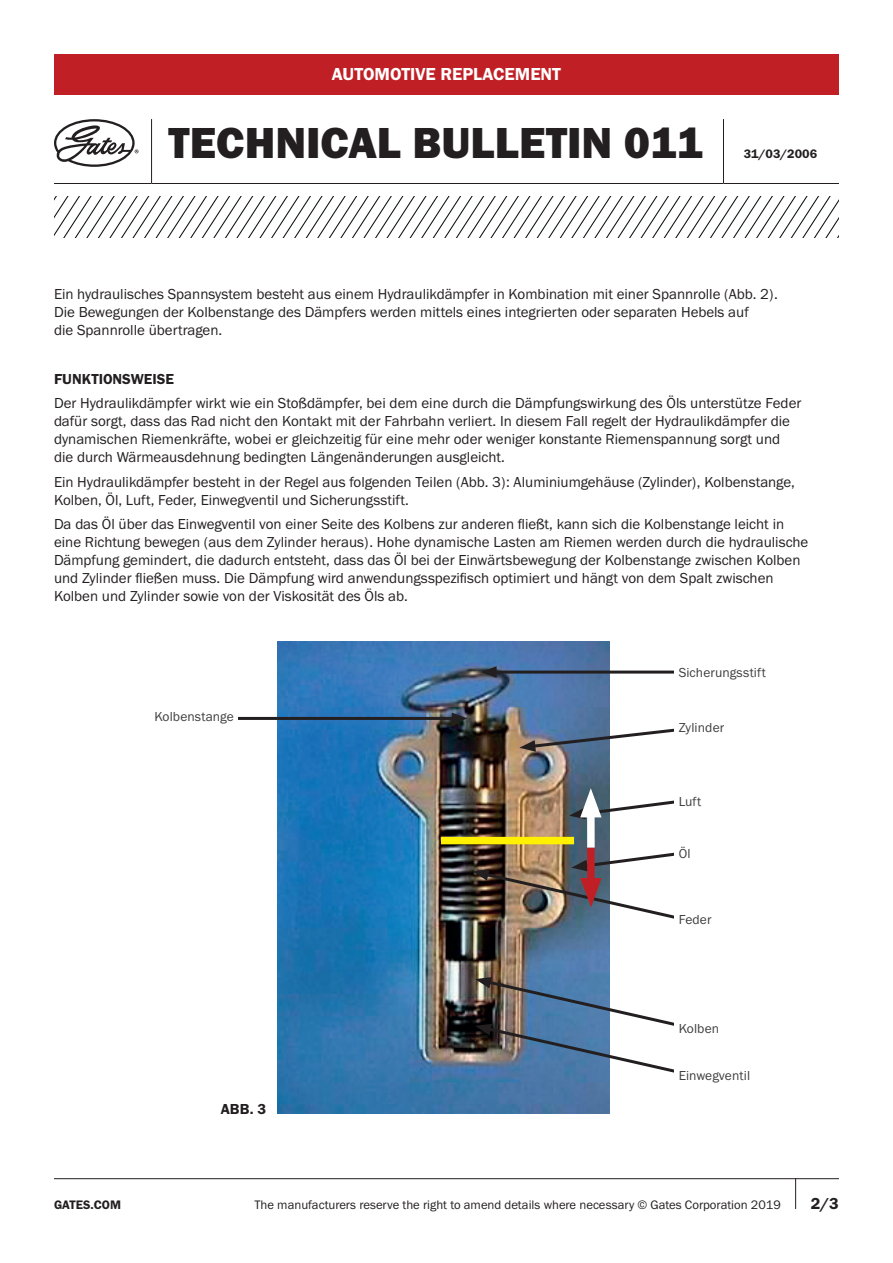
<style>
.page{position:relative;width:893px;height:1263px;background:#fff}
.page>*{position:absolute;margin:0;border:0;box-sizing:border-box;transform-origin:0 0}
.t1{font:45px "Franklin Gothic URW Hea";color:#231f20}
.t2{font:18px "Franklin Gothic URW Dem";color:#fff}
.t3{font:16.5px "Franklin Gothic URW Dem";color:#231f20}
.t4{font:15px/18px "Franklin Gothic URW Boo";color:#231f20}
.t5{font:15px "Franklin Gothic URW Dem";color:#231f20}
.t6{font:13.5px "Franklin Gothic URW Boo";letter-spacing:.01em;color:#3e3e3f}
.t7{font:12.75px "Franklin Gothic URW Boo";color:#231f20}
.t8{font:12.75px "Franklin Gothic URW Dem";color:#231f20}
</style>
<div class="page">
<hr style="left:54px;top:1178px;width:785px;height:1px;background:#231f20">
<hr style="left:795px;top:1178px;width:1px;height:31px;background:#231f20">
<div style="left:54px;top:54px;width:785px;height:40px;background:#c02025"></div>
<hr style="left:151px;top:119px;width:1px;height:64px;background:#231f20">
<hr style="left:723px;top:119px;width:1px;height:64px;background:#231f20">
<hr style="left:54px;top:183px;width:98px;height:1px;background:#231f20">
<hr style="left:152px;top:183px;width:571px;height:1px;background:#231f20">
<hr style="left:723px;top:183px;width:116px;height:1px;background:#231f20">
<svg style="left:54px;top:119px;width:85px;height:48px"></svg>
<svg style="left:54px;top:197px;width:785px;height:40px"></svg>
<img style="left:277px;top:641px;width:332px;height:473px">
<div style="left:441px;top:837px;width:133px;height:7px;background:#fff101"></div>
<hr style="left:491px;top:670px;width:202px;height:3px;background:#231f20">
<svg style="left:480px;top:666px;width:17px;height:12px"></svg>
<div style="left:674px;top:663px;width:138px;height:18px;background:#fff"></div>
<svg style="left:519px;top:724px;width:155px;height:28px"></svg>
<div style="left:587px;top:805px;width:8px;height:43px;background:#fff"></div>
<svg style="left:569px;top:788px;width:105px;height:31px"></svg>
<div style="left:587px;top:848px;width:8px;height:42px;background:#c02025"></div>
<img style="left:472px;top:850px;width:202px;height:73px">
<img style="left:475px;top:977px;width:199px;height:100px">
<hr style="left:216px;top:717px;width:241px;height:3px;background:#231f20">
<svg style="left:452px;top:712px;width:16px;height:12px"></svg>
<div style="left:100px;top:708px;width:138px;height:18px;background:#fff"></div>
<p class="t2" style="left:332px;top:63px;width:231px">AUTOMOTIVE REPLACEMENT</p>
<h1 class="t1" style="left:169px;top:114px;width:536px">TECHNICAL BULLETIN 011</h1>
<p class="t8" style="left:744px;top:146px;width:75px">31/03/2006</p>
<p class="t4" style="left:54px;top:285px;width:725px">Ein hydraulisches Spannsystem besteht aus einem Hydraulikdämpfer in Kombination mit einer Spannrolle (Abb. 2).<br>Die Bewegungen der Kolbenstange des Dämpfers werden mittels eines integrierten oder separaten Hebels auf<br>die Spannrolle übertragen.</p>
<p class="t5" style="left:54px;top:370px;width:122px">FUNKTIONSWEISE</p>
<p class="t4" style="left:54px;top:394px;width:749px">Der Hydraulikdämpfer wirkt wie ein Stoßdämpfer, bei dem eine durch die Dämpfungswirkung des Öls unterstütze Feder dafür sorgt, dass das Rad nicht den Kontakt mit der Fahrbahn verliert. In diesem Fall regelt der Hydraulikdämpfer die dynamischen Riemenkräfte, wobei er gleichzeitig für eine mehr oder weniger konstante Riemenspannung sorgt und die durch Wärmeausdehnung bedingten Längenänderungen ausgleicht.</p>
<p class="t4" style="left:54px;top:472px;width:742px">Ein Hydraulikdämpfer besteht in der Regel aus folgenden Teilen (Abb. 3): Aluminiumgehäuse (Zylinder), Kolbenstange,<br>Kolben, Öl, Luft, Feder, Einwegventil und Sicherungsstift.</p>
<p class="t4" style="left:54px;top:515px;width:756px">Da das Öl über das Einwegventil von einer Seite des Kolbens zur anderen fließt, kann sich die Kolbenstange leicht in eine Richtung bewegen (aus dem Zylinder heraus). Hohe dynamische Lasten am Riemen werden durch die hydraulische Dämpfung gemindert, die dadurch entsteht, dass das Öl bei der Einwärtsbewegung der Kolbenstange zwischen Kolben und Zylinder fließen muss. Die Dämpfung wird anwendungsspezifisch optimiert und hängt von dem Spalt zwischen Kolben und Zylinder sowie von der Viskosität des Öls ab.</p>
<p class="t6" style="left:154px;top:708px;width:81px">Kolbenstange</p>
<p class="t5" style="left:221px;top:1099px;width:47px">ABB. 3</p>
<p class="t6" style="left:679px;top:664px;width:89px">Sicherungsstift</p>
<p class="t6" style="left:679px;top:719px;width:47px">Zylinder</p>
<p class="t6" style="left:679px;top:793px;width:24px">Luft</p>
<p class="t6" style="left:679px;top:845px;width:13px">Öl</p>
<p class="t6" style="left:679px;top:911px;width:34px">Feder</p>
<p class="t6" style="left:679px;top:1020px;width:42px">Kolben</p>
<p class="t6" style="left:679px;top:1067px;width:73px">Einwegventil</p>
<p class="t8" style="left:54px;top:1197px;width:69px">GATES.COM</p>
<p class="t7" style="left:254px;top:1197px;width:528px">The manufacturers reserve the right to amend details where necessary © Gates Corporation 2019</p>
<p class="t3" style="left:811px;top:1193px;width:30px">2/3</p>
</div>
